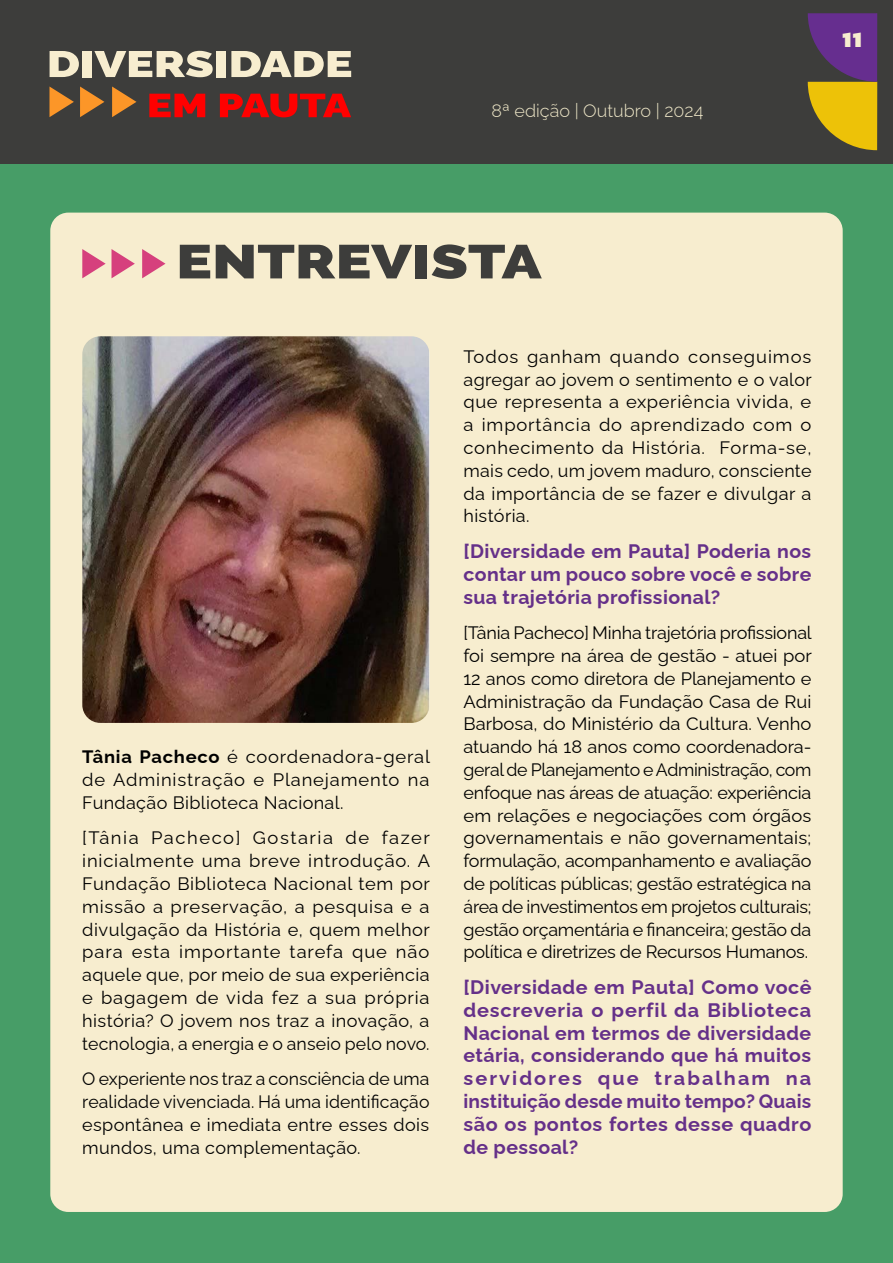
<style>
.page{position:relative;width:893px;height:1263px;background:#fff}
.page>*{position:absolute;margin:0;border:0;box-sizing:border-box;transform-origin:0 0}
.t1{font:800 21px "Noir Pro";color:#f7edcf}
.t2{font:700 19.5px/22.8px "Raleway";letter-spacing:.02em;color:#653089;text-align:justify}
.t3{font:18px/22.8px "Raleway";letter-spacing:.02em;color:#000;text-align:justify}
.t4{font:300 18px "Raleway";color:#efe7c8}
.s1{font-weight:700}
</style>
<div class="page">
<div style="left:0;top:0;width:893px;height:168px;background:#3d3d3b"></div>
<svg style="left:808px;top:13px;width:69px;height:137px"></svg>
<svg style="left:50px;top:51px;width:29px;height:26px"></svg>
<div style="left:83px;top:51px;width:9px;height:26px;background:#f7edcf"></div>
<svg style="left:94px;top:51px;width:119px;height:26px"></svg>
<div style="left:217px;top:51px;width:9px;height:26px;background:#f7edcf"></div>
<svg style="left:231px;top:51px;width:120px;height:26px"></svg>
<svg style="left:112px;top:87px;width:24px;height:30px"></svg>
<svg style="left:80px;top:87px;width:24px;height:30px"></svg>
<svg style="left:50px;top:87px;width:24px;height:30px"></svg>
<svg style="left:149px;top:94px;width:56px;height:23px"></svg>
<svg style="left:220px;top:94px;width:131px;height:23px"></svg>
<div style="left:0;top:165px;width:893px;height:1098px;background:#479d67"></div>
<div style="left:50px;top:213px;width:793px;height:999px;background:#f7edcf;border-radius:18px"></div>
<img style="left:82px;top:336px;width:347px;height:387px">
<svg style="left:142px;top:249px;width:23px;height:29px"></svg>
<svg style="left:112px;top:249px;width:23px;height:29px"></svg>
<svg style="left:82px;top:249px;width:24px;height:29px"></svg>
<svg style="left:180px;top:245px;width:30px;height:33px"></svg>
<svg style="left:216px;top:245px;width:196px;height:33px"></svg>
<div style="left:415px;top:245px;width:12px;height:33px;background:#3d3d3b"></div>
<svg style="left:432px;top:244px;width:110px;height:35px"></svg>
<p class="t4" style="left:492px;top:96px;width:213px">8ª edição | Outubro | 2024</p>
<p class="t1" style="left:842px;top:22px;width:22px">11</p>
<p class="t3" style="left:82px;top:743px;width:349px"><span class="s1">Tânia Pacheco</span> é coordenadora-geral de Administração e Planejamento na Fundação Biblioteca Nacional.</p>
<p class="t3" style="left:82px;top:825px;width:349px">[Tânia Pacheco] Gostaria de fazer inicialmente uma breve introdução. A Fundação Biblioteca Nacional tem por missão a preservação, a pesquisa e a divulgação da História e, quem melhor para esta importante tarefa que não aquele que, por meio de sua experiência e bagagem de vida fez a sua própria história? O jovem nos traz a inovação, a tecnologia, a energia e o anseio pelo novo.</p>
<p class="t3" style="left:82px;top:1065px;width:349px">O experiente nos traz a consciência de uma realidade vivenciada. Há uma identificação espontânea e imediata entre esses dois mundos, uma complementação.</p>
<p class="t3" style="left:463px;top:343px;width:350px">Todos ganham quando conseguimos agregar ao jovem o sentimento e o valor que representa a experiência vivida, e a importância do aprendizado com o conhecimento da História. Forma-se, mais cedo, um jovem maduro, consciente da importância de se fazer e divulgar a história.</p>
<p class="t2" style="left:463px;top:538px;width:349px">[Diversidade em Pauta] Poderia nos contar um pouco sobre você e sobre sua trajetória profissional?</p>
<p class="t3" style="left:463px;top:619px;width:350px">[Tânia Pacheco] Minha trajetória profissional foi sempre na área de gestão - atuei por 12 anos como diretora de Planejamento e Administração da Fundação Casa de Rui Barbosa, do Ministério da Cultura. Venho atuando há 18 anos como coordenadora&shy;geral de Planejamento e Administração, com enfoque nas áreas de atuação: experiência em relações e negociações com órgãos governamentais e não governamentais; formulação, acompanhamento e avaliação de políticas públicas; gestão estratégica na área de investimentos em projetos culturais; gestão orçamentária e financeira; gestão da política e diretrizes de Recursos Humanos.</p>
<p class="t2" style="left:463px;top:974px;width:349px">[Diversidade em Pauta] Como você descreveria o perfil da Biblioteca Nacional em termos de diversidade etária, considerando que há muitos servidores que trabalham na instituição desde muito tempo? Quais são os pontos fortes desse quadro de pessoal?</p>
</div>
